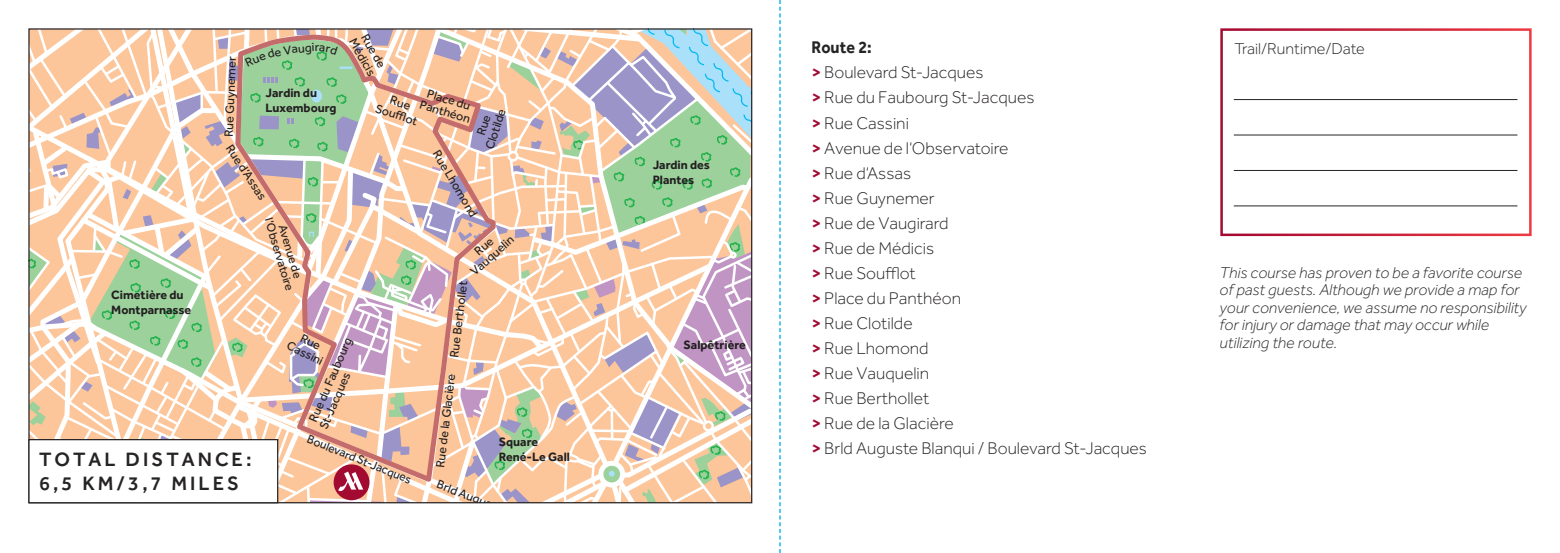
<style>
.page{position:relative;width:1560px;height:553px;background:#fff}
.page>*{position:absolute;margin:0;border:0;box-sizing:border-box;transform-origin:0 0}
.t1{font:500 20px/24px "Effra";letter-spacing:.15em;color:#262324}
.t2{font:300 17.5px/25px "Effra";color:#262324}
.t3{font:italic 300 16.25px/17.5px "Effra";color:#262324}
.t4{font:300 16.25px "Effra";color:#262324}
.t5{font:12.5px/12.5px "Effra";color:#231f20;text-align:center}
.t6{font:700 12.5px/15px "Effra";color:#231f20}
.t7{font:12.5px "Effra";color:#231f20;scale:.95 1}
.t8{font:12.25px/11.2px "Effra";color:#231f20;text-align:center}
.s1{font-weight:700}
.s2{font-weight:700;color:#a30a32}
</style>
<div class="page">
<hr style="left:1233px;top:99px;width:284px;height:1px;background:#262324">
<hr style="left:1233px;top:135px;width:284px;height:1px;background:#262324">
<hr style="left:1233px;top:170px;width:284px;height:1px;background:#262324">
<hr style="left:1233px;top:205px;width:284px;height:1px;background:#262324">
<svg style="left:779px;top:0;width:1px;height:553px"></svg>
<svg style="left:29px;top:29px;width:722px;height:474px"></svg>
<p class="t5" style="left:370px;top:32px;width:38px;rotate:60deg">Rue de</p>
<p class="t5" style="left:381px;top:90px;width:45px;rotate:18deg">Rue<br>Soufflot</p>
<p class="t5" style="left:425px;top:86px;width:54px;rotate:17deg">Place du<br>Panthéon</p>
<p class="t5" style="left:441px;top:148px;width:77px;rotate:59deg">Rue Lhomond</p>
<p class="t5" style="left:358px;top:36px;width:43px;rotate:60deg">Médicis</p>
<p class="t5" style="left:315px;top:41px;width:6px">r</p>
<p class="t5" style="left:222px;top:137px;width:82px;rotate:-88deg">Rue Guynemer</p>
<p class="t6" style="left:265px;top:85px;width:73px">Jardin du<br>Luxembourg</p>
<p class="t5" style="left:483px;top:147px;width:44px;rotate:-72deg">Clotilde</p>
<p class="t5" style="left:234px;top:142px;width:65px;rotate:57deg">Rue d‘Assas</p>
<p class="t8" style="left:285px;top:213px;width:77px;rotate:73deg">Avenue de l‘Observatoire</p>
<p class="t5" style="left:459px;top:259px;width:55px;rotate:-41deg">Rue<br>Vauquelin</p>
<p class="t5" style="left:447px;top:357px;width:79px;rotate:-83deg">Rue Berthollet</p>
<p class="t5" style="left:433px;top:467px;width:96px;rotate:-83deg">Rue de la Glacière</p>
<p class="t5" style="left:439px;top:477px;width:71px;rotate:21deg">Brld Auguste</p>
<p class="t6" style="left:111px;top:287px;width:81px">Cimetière du<br>Montparnasse</p>
<p class="t5" style="left:296px;top:327px;width:40px;rotate:26deg">Rue<br>Cassini</p>
<p class="t5" style="left:306px;top:421px;width:94px;text-align:left;rotate:-67deg">Rue du Faubourg<br>St-Jacques</p>
<p class="t7" style="left:310px;top:431px;width:119px;rotate:22deg">Boulevard St-Jacques</p>
<p class="t6" style="left:499px;top:434px;width:73px">Square<br>René-Le Gall</p>
<p class="t1" style="left:39px;top:447px;width:214px">TOTAL DISTANCE:<br>6,5 KM/3,7 MILES</p>
<p class="t6" style="left:652px;top:157px;width:59px">Jardin des<br>Plantes</p>
<p class="t6" style="left:683px;top:337px;width:64px">Salpêtrière</p>
<p class="t2" style="left:811px;top:35px;width:337px"><span class="s1">Route 2:<br></span><span class="s2">&gt;</span> Boulevard St-Jacques<br><span class="s2">&gt;</span> Rue du Faubourg St-Jacques<br><span class="s2">&gt;</span> Rue Cassini<br><span class="s2">&gt;</span> Avenue de l‘Observatoire<br><span class="s2">&gt;</span> Rue d‘Assas<br><span class="s2">&gt;</span> Rue Guynemer<br><span class="s2">&gt;</span> Rue de Vaugirard<br><span class="s2">&gt;</span> Rue de Médicis<br><span class="s2">&gt;</span> Rue Soufflot<br><span class="s2">&gt;</span> Place du Panthéon<br><span class="s2">&gt;</span> Rue Clotilde<br><span class="s2">&gt;</span> Rue Lhomond<br><span class="s2">&gt;</span> Rue Vauquelin<br><span class="s2">&gt;</span> Rue Berthollet<br><span class="s2">&gt;</span> Rue de la Glacière<br><span class="s2">&gt;</span> Brld Auguste Blanqui / Boulevard St-Jacques</p>
<p class="t4" style="left:1234px;top:39px;width:132px">Trail/Runtime/Date</p>
<p class="t3" style="left:1219px;top:263px;width:308px">This course has proven to be a favorite course of past guests. Although we provide a map for your convenience, we assume no responsibility for injury or damage that may occur while utilizing the route.</p>
</div>
